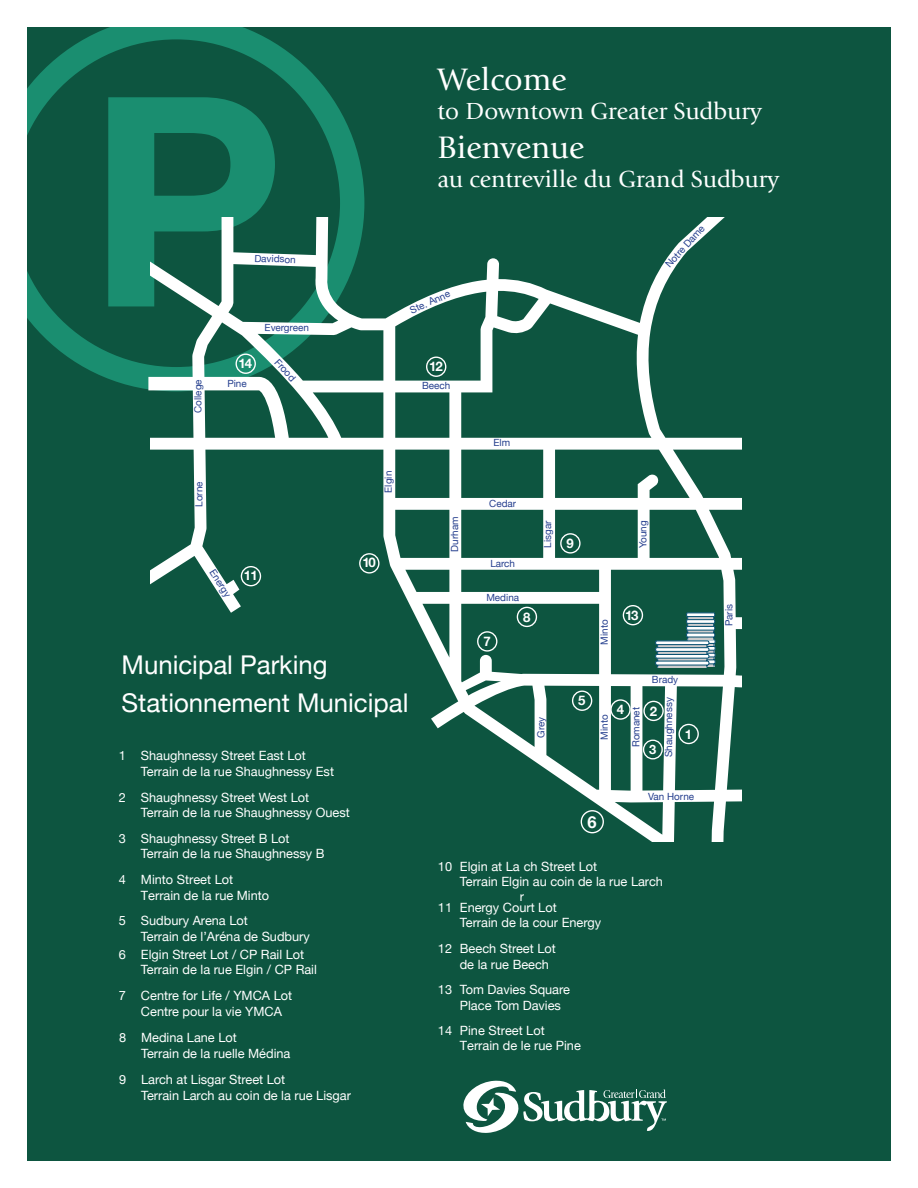
<style>
.page{position:relative;width:918px;height:1188px;background:#fff}
.page>*{position:absolute;margin:0;border:0;box-sizing:border-box;transform-origin:0 0}
.t1{font:32.4px "Giovanni Std";color:#fff}
.t2{font:25.8px/37.7px "Helvetica Neue";color:#fff}
.t3{font:24.3px "Giovanni Std";color:#fff}
.t4{font:700 16.5px "Helvetica Neue";color:#fff}
.t5{font:700 13.2px "Helvetica Neue";letter-spacing:-.075em;color:#fff}
.t6{font:700 12.9px "Helvetica Neue";color:#fff}
.t7{font:12.75px/15.3px "Helvetica Neue";color:#fff}
.t8{font:9.9px "Helvetica Neue";color:#253f8e}
</style>
<div class="page">
<div style="left:27px;top:27px;width:864px;height:1134px;background:#0d5540"></div>
<svg style="left:27px;top:27px;width:337px;height:362px"></svg>
<svg style="left:151px;top:217px;width:591px;height:625px"></svg>
<div style="left:678px;top:724px;width:21px;height:20px;border:1px solid #fff;border-radius:50%"></div>
<div style="left:643px;top:701px;width:21px;height:20px;border:1px solid #fff;border-radius:50%"></div>
<div style="left:581px;top:810px;width:23px;height:23px;border:1px solid #fff;border-radius:50%"></div>
<div style="left:477px;top:631px;width:20px;height:21px;border:1px solid #fff;border-radius:50%"></div>
<div style="left:359px;top:553px;width:21px;height:21px;border:1px solid #fff;border-radius:50%"></div>
<div style="left:241px;top:566px;width:20px;height:20px;border:1px solid #fff;border-radius:50%"></div>
<div style="left:426px;top:357px;width:20px;height:20px;border:1px solid #fff;border-radius:50%"></div>
<div style="left:623px;top:605px;width:20px;height:20px;border:1px solid #fff;border-radius:50%"></div>
<div style="left:517px;top:607px;width:20px;height:20px;border:1px solid #fff;border-radius:50%"></div>
<div style="left:560px;top:533px;width:21px;height:21px;border:1px solid #fff;border-radius:50%"></div>
<div style="left:610px;top:699px;width:21px;height:21px;border:1px solid #fff;border-radius:50%"></div>
<div style="left:572px;top:691px;width:20px;height:20px;border:1px solid #fff;border-radius:50%"></div>
<svg style="left:658px;top:645px;width:28px;height:23px"></svg>
<hr style="left:655px;top:648px;width:54px;height:4px;background:#fff;border-radius:2px">
<div style="left:655px;top:647px;width:54px;height:5px;border:1px solid #004b6d;border-radius:2px"></div>
<div style="left:655px;top:641px;width:54px;height:4px;border:1px solid #004b6d;border-radius:2px"></div>
<div style="left:655px;top:654px;width:54px;height:4px;border:1px solid #004b6d;border-radius:2px"></div>
<div style="left:655px;top:661px;width:54px;height:4px;border:1px solid #004b6d;border-radius:2px"></div>
<svg style="left:657px;top:645px;width:1px;height:23px"></svg>
<svg style="left:686px;top:612px;width:30px;height:56px;background:#94afb9"></svg>
<div style="left:643px;top:740px;width:20px;height:19px;border:1px solid #fff;border-radius:50%"></div>
<svg style="left:148px;top:377px;width:141px;height:63px"></svg>
<div style="left:236px;top:354px;width:20px;height:20px;border:1px solid #fff;border-radius:50%"></div>
<svg style="left:463px;top:1080px;width:204px;height:53px"></svg>
<p class="t8" style="left:255px;top:252px;width:43px;rotate:2deg">Davidson</p>
<p class="t5" style="left:239px;top:355px;width:15px">14</p>
<p class="t8" style="left:192px;top:413px;width:35px;rotate:-90deg">College</p>
<p class="t8" style="left:227px;top:378px;width:21px">Pine</p>
<p class="t8" style="left:265px;top:321px;width:46px;rotate:1deg">Evergreen</p>
<p class="t8" style="left:281px;top:356px;width:28px;rotate:48deg">Frood</p>
<p class="t8" style="left:193px;top:507px;width:27px;rotate:-90deg">Lorne</p>
<p class="t8" style="left:217px;top:567px;width:32px;rotate:57deg">Energy</p>
<p class="t5" style="left:244px;top:567px;width:15px">11</p>
<h1 class="t1" style="left:438px;top:61px;width:131px">Welcome</h1>
<h3 class="t3" style="left:438px;top:97px;width:326px">to Downtown Greater Sudbury</h3>
<h1 class="t1" style="left:438px;top:129px;width:148px">Bienvenue</h1>
<h3 class="t3" style="left:438px;top:165px;width:343px">au centreville du Grand Sudbury</h3>
<p class="t8" style="left:408px;top:305px;width:45px;rotate:-24deg">Ste. Anne</p>
<p class="t5" style="left:429px;top:358px;width:15px">12</p>
<p class="t8" style="left:422px;top:380px;width:30px">Beech</p>
<p class="t8" style="left:663px;top:262px;width:55px;rotate:-48deg">Notre Dame</p>
<p class="t8" style="left:382px;top:493px;width:23px;rotate:-90deg">Elgin</p>
<p class="t5" style="left:362px;top:554px;width:15px">10</p>
<p class="t8" style="left:494px;top:437px;width:18px">Elm</p>
<p class="t8" style="left:489px;top:498px;width:28px">Cedar</p>
<p class="t8" style="left:449px;top:552px;width:36px;rotate:-90deg">Durham</p>
<p class="t8" style="left:637px;top:548px;width:29px;rotate:-90deg">Young</p>
<p class="t8" style="left:542px;top:548px;width:28px;rotate:-90deg">Lisgar</p>
<p class="t5" style="left:567px;top:535px;width:9px">9</p>
<p class="t8" style="left:490px;top:557px;width:26px">Larch</p>
<p class="t8" style="left:486px;top:592px;width:34px">Medina</p>
<p class="t5" style="left:483px;top:633px;width:9px">7</p>
<p class="t5" style="left:523px;top:609px;width:9px">8</p>
<p class="t5" style="left:625px;top:607px;width:15px">13</p>
<p class="t8" style="left:598px;top:645px;width:27px;rotate:-90deg">Minto</p>
<p class="t8" style="left:723px;top:626px;width:24px;rotate:-90deg">Paris</p>
<h2 class="t2" style="left:122px;top:646px;width:288px">Municipal Parking<br>Stationnement Municipal</h2>
<p class="t7" style="left:141px;top:748px;width:195px;text-indent:-22px">1 Shaughnessy Street East Lot<br>Terrain de la rue Shaughnessy Est</p>
<p class="t7" style="left:141px;top:789px;width:210px;text-indent:-22px">2 Shaughnessy Street West Lot<br>Terrain de la rue Shaughnessy Ouest</p>
<p class="t7" style="left:141px;top:831px;width:185px;text-indent:-22px">3 Shaughnessy Street B Lot<br>Terrain de la rue Shaughnessy B</p>
<p class="t7" style="left:141px;top:872px;width:130px;text-indent:-22px">4 Minto Street Lot<br>Terrain de la rue Minto</p>
<p class="t7" style="left:141px;top:913px;width:170px;text-indent:-22px">5 Sudbury Arena Lot<br>Terrain de l’Aréna de Sudbury</p>
<p class="t7" style="left:141px;top:947px;width:178px;text-indent:-22px">6 Elgin Street Lot / CP Rail Lot<br>Terrain de la rue Elgin / CP Rail</p>
<p class="t7" style="left:141px;top:988px;width:153px;text-indent:-22px">7 Centre for Life / YMCA Lot<br>Centre pour la vie YMCA</p>
<p class="t7" style="left:141px;top:1030px;width:151px;text-indent:-22px">8 Medina Lane Lot<br>Terrain de la ruelle Médina</p>
<p class="t7" style="left:119px;top:1071px;width:168px">9 Larch at Lisgar Street Lot</p>
<p class="t7" style="left:141px;top:1087px;width:211px">Terrain Larch au coin de la rue Lisgar</p>
<p class="t8" style="left:535px;top:738px;width:22px;rotate:-90deg">Grey</p>
<p class="t5" style="left:578px;top:693px;width:9px">5</p>
<p class="t8" style="left:598px;top:740px;width:27px;rotate:-90deg">Minto</p>
<p class="t5" style="left:617px;top:701px;width:9px">4</p>
<p class="t8" style="left:652px;top:674px;width:28px">Brady</p>
<p class="t8" style="left:630px;top:747px;width:42px;rotate:-90deg">Romanet</p>
<p class="t8" style="left:663px;top:757px;width:61px;rotate:-90deg">Shaughnessy</p>
<p class="t5" style="left:650px;top:703px;width:9px">2</p>
<p class="t6" style="left:649px;top:742px;width:9px">3</p>
<p class="t5" style="left:685px;top:726px;width:9px">1</p>
<p class="t4" style="left:588px;top:812px;width:11px">6</p>
<p class="t8" style="left:648px;top:791px;width:48px">Van Horne</p>
<p class="t7" style="left:460px;top:858px;width:205px;text-indent:-22px">10 Elgin at La ch Street Lot<br>Terrain Elgin au coin de la rue Larch</p>
<p class="t7" style="left:460px;top:900px;width:143px;text-indent:-22px">11 Energy Court Lot<br>Terrain de la cour Energy</p>
<p class="t7" style="left:438px;top:941px;width:119px">12 Beech Street Lot</p>
<p class="t7" style="left:460px;top:982px;width:112px;text-indent:-22px">13 Tom Davies Square<br>Place Tom Davies</p>
<p class="t7" style="left:460px;top:1023px;width:122px;text-indent:-22px">14 Pine Street Lot<br>Terrain de le rue Pine</p>
<p class="t7" style="left:520px;top:888px;width:6px">r</p>
<p class="t7" style="left:460px;top:956px;width:91px">de la rue Beech</p>
</div>
